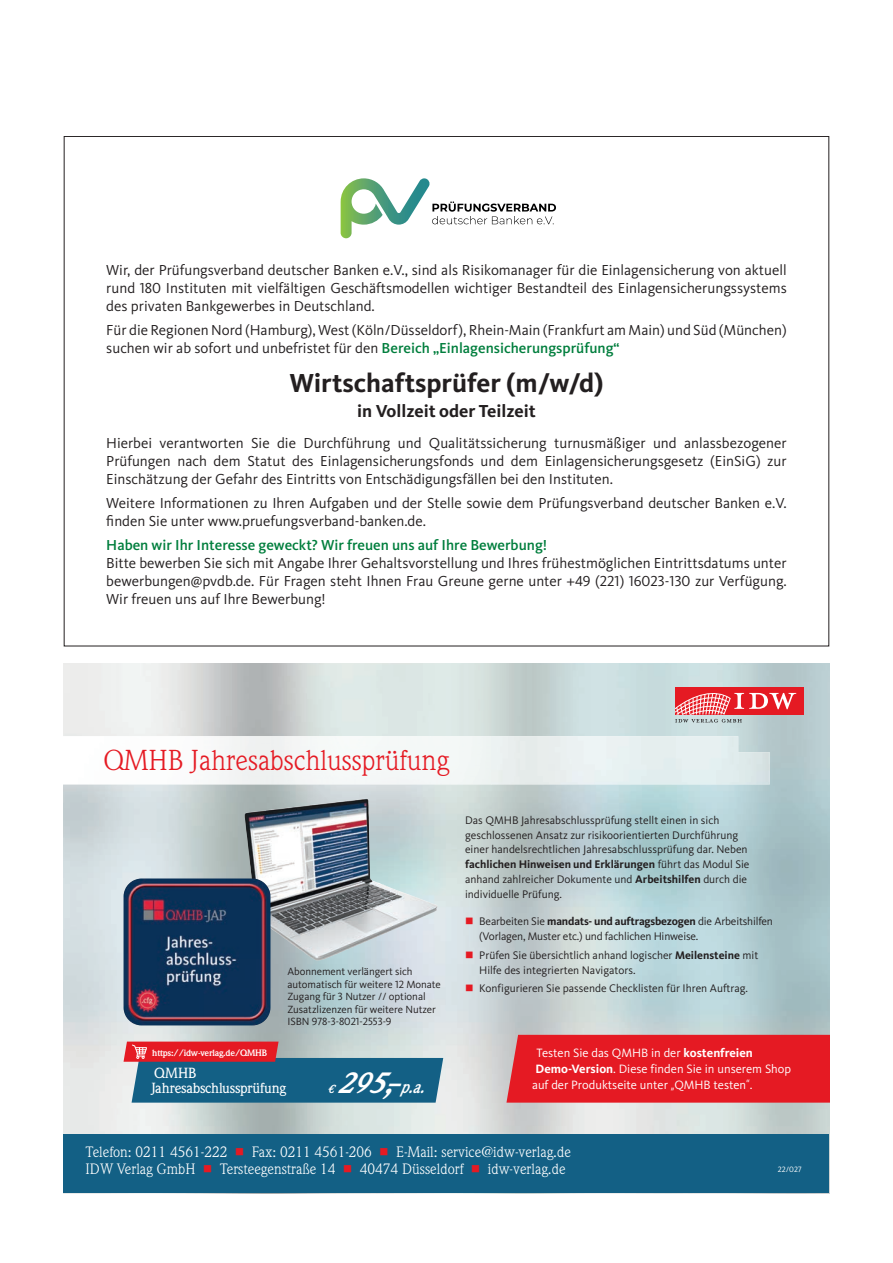
<style>
.page{position:relative;width:893px;height:1263px;background:#fff}
.page>*{position:absolute;margin:0;border:0;box-sizing:border-box;transform-origin:0 0}
.t1{font:italic 700 28.8px "Weidemann Std";color:#fff}
.t2{font:28.35px "Weidemann Std";color:#e51a23}
.t3{font:700 27px "Kievit IDW";color:#231f20}
.t4{font:700 18px "Kievit IDW";color:#231f20}
.t5{font:15px/18px "Kievit IDW";color:#231f20;text-align:justify}
.t6{font:500 15px "Kievit IDW";color:#007e3d}
.t7{font:14.7px/17.7px "Weidemann Std";color:#fff}
.t8{font:500 14.4px/15.3px "Weidemann Std";letter-spacing:-.015em;color:#fff}
.t9{font:12.6px/15.9px "Kievit IDW";color:#fff}
.t10{font:italic 700 11.55px "Weidemann Std";color:#fff}
.t11{font:11.4px/14.9px "Kievit IDW";color:#231f20}
.t12{font:10.8px/12.6px "Kievit IDW";letter-spacing:-.005em;color:#231f20}
.t13{font:700 9.15px "Weidemann Std";letter-spacing:-.02em;color:#fff}
.t14{font:7.95px "Kievit IDW";color:#fff}
.s1{font-weight:500;color:#007e3d}
.s2{font-size:17.25px}
.s3{font-weight:700}
.s4{font-family:"Roboto";font-weight:300}
.s5{font-family:"Noto Serif";color:#e51a23}
</style>
<div class="page">
<svg style="left:341px;top:178px;width:215px;height:60px"></svg>
<img style="left:64px;top:663px;width:765px;height:472px">
<img style="left:64px;top:736px;width:706px;height:48px">
<div style="left:64px;top:1135px;width:765px;height:58px;background:#136085"></div>
<div style="left:675px;top:687px;width:129px;height:27px;background:#e51a23"></div>
<svg style="left:675px;top:692px;width:121px;height:30px"></svg>
<svg style="left:124px;top:1041px;width:319px;height:61px;background:#566c85"></svg>
<img style="left:245px;top:798px;width:192px;height:162px">
<img style="left:124px;top:878px;width:146px;height:147px;border-radius:18px">
<div style="left:506px;top:1035px;width:323px;height:67px;background:#e51a23"></div>
<svg style="left:466px;top:917px;width:7px;height:7px"></svg>
<svg style="left:466px;top:951px;width:7px;height:7px"></svg>
<svg style="left:466px;top:985px;width:7px;height:6px"></svg>
<p class="t5" style="left:106px;top:262px;width:682px">Wir, der Prüfungsverband deutscher Banken e.V., sind als Risikomanager für die Einlagensicherung von aktuell rund 180 Instituten mit vielfältigen Geschäftsmodellen wichtiger Bestandteil des Einlagensicherungssystems des privaten Bankgewerbes in Deutschland.</p>
<p class="t5" style="left:106px;top:322px;width:682px">Für die Regionen Nord (Hamburg), West (Köln/Düsseldorf), Rhein-Main (Frankfurt am Main) und Süd ( München) suchen wir ab sofort und unbefristet für den <span class="s1">Bereich „Einlagensicherungsprüfung“</span></p>
<h3 class="t3" style="left:289px;top:372px;width:316px">Wirtschaftsprüfer (m/w/d)</h3>
<p class="t4" style="left:357px;top:404px;width:180px">in Vollzeit oder Teilzeit</p>
<p class="t5" style="left:106px;top:435px;width:682px">Hierbei verantworten Sie die Durchführung und Qualitätssicherung turnusmäßiger und anlassbezogener Prüfungen nach dem Statut des Einlagensicherungsfonds und dem Einlagensicherungsgesetz (EinSiG) zur Einschätzung der Gefahr des Eintritts von Entschädigungsfällen bei den Instituten.</p>
<p class="t5" style="left:106px;top:495px;width:682px">Weitere Informationen zu Ihren Aufgaben und der Stelle sowie dem Prüfungsverband deutscher Banken e.V. finden Sie unter www.pruefungsverband-banken.de.</p>
<p class="t6" style="left:106px;top:539px;width:442px">Haben wir Ihr Interesse geweckt? Wir freuen uns auf Ihre Bewerbung!</p>
<p class="t5" style="left:106px;top:555px;width:682px">Bitte bewerben Sie sich mit Angabe Ihrer Gehaltsvorstellung und Ihres frühestmöglichen Eintrittsdatums unter bewerbungen@pvdb.de. Für Fragen steht Ihnen Frau Greune gerne unter +49 (221) 16023-130 zur Verfügung.<br>Wir freuen uns auf Ihre Bewerbung!</p>
<h2 class="t2" style="left:104px;top:750px;width:347px">QMHB Jahresabschlussprüfung</h2>
<p class="t13" style="left:152px;top:1049px;width:116px">https://idw-verlag.de/QMHB</p>
<p class="t12" style="left:287px;top:966px;width:155px">Abonnement verlängert sich automatisch für weitere 12 Monate<br>Zugang für 3 Nutzer // optional<br>Zusatzlizenzen für weitere Nutzer<br>ISBN 978-3-8021-2553-9</p>
<p class="t8" style="left:151px;top:1066px;width:136px">QMHB<br>Jahresabschlussprüfung</p>
<h1 class="t1" style="left:337px;top:1066px;width:91px">295,– <span class="s2">p.a.</span></h1>
<p class="t10" style="left:327px;top:1082px;width:8px">€</p>
<p class="t11" style="left:465px;top:813px;width:286px">Das QMHB Jahresabschlussprüfung stellt einen in sich geschlossenen Ansatz zur risikoorientierten Durchführung einer handelsrechtlichen Jahresabschlussprüfung dar. Neben <span class="s3">fachlichen Hinweisen und Erklärungen</span> führt das Modul Sie anhand zahlreicher Dokumente und <span class="s3">Arbeitshilfen</span> durch die individuelle Prüfung.</p>
<p class="t11" style="left:479px;top:915px;width:295px">Bearbeiten Sie <span class="s3">mandats- und auftragsbezogen</span> die Arbeitshilfen (Vorlagen, Muster etc.) und fachlichen Hinweise.</p>
<p class="t11" style="left:479px;top:948px;width:281px">Prüfen Sie übersichtlich anhand logischer <span class="s3">Meilensteine</span> mit<br>Hilfe des integrierten Navigators.</p>
<p class="t11" style="left:479px;top:982px;width:270px">Konfigurieren Sie passende Checklisten für Ihren Auftrag.</p>
<p class="t9" style="left:532px;top:1045px;width:261px;text-indent:5px">Testen Sie das QMHB in der <span class="s3">kostenfreien<br>Demo-Version</span>. Diese finden Sie in unserem Shop auf der Produktseite unter <span class="s4">„</span>QMHB testen<span class="s4">“</span>.</p>
<p class="t7" style="left:86px;top:1144px;width:487px">Telefon: 0211 4561-222 <span class="s5">ࡇ</span> Fax: 0211 4561-206 <span class="s5">ࡇ</span> E-Mail: service@idw-verlag.de<br>IDW Verlag GmbH <span class="s5">ࡇ</span> Tersteegenstraße 14 <span class="s5">ࡇ</span> 40474 Düsseldorf <span class="s5">ࡇ</span> idw-verlag.de</p>
<p class="t14" style="left:778px;top:1166px;width:25px">22/027</p>
</div>
